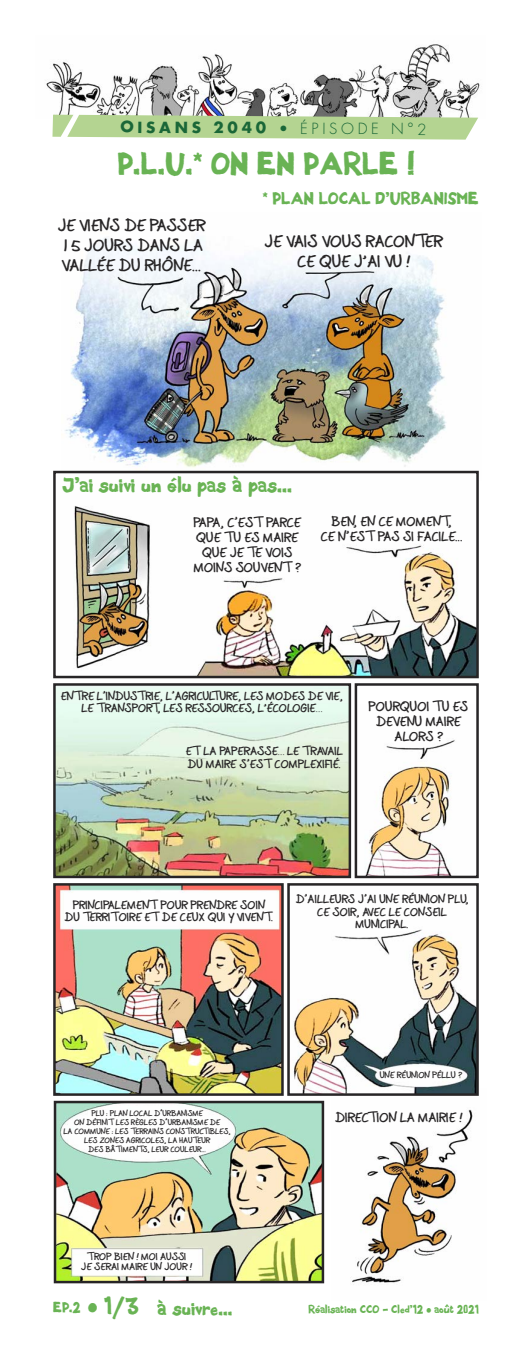
<style>
.page{position:relative;width:532px;height:1347px;background:#fff}
.page>*{position:absolute;margin:0;border:0;box-sizing:border-box;transform-origin:0 0}
.t1{font:27.38px "Black Metal Sans";color:#69b354;scale:.9 1}
.t2{font:18.75px "Black Metal Sans";color:#69b354;scale:.9 1}
.t3{font:17.5px "Black Metal Sans";color:#69b354;scale:.9 1}
.t4{font:300 15px "Futura";letter-spacing:.24em;color:#1a6738}
.t5{font:15px "Black Metal Sans";color:#69b354;scale:.9 1}
.t6{font:12.5px/20px "Coert Schrift Dik";color:#272526;text-align:center}
.t7{font:10px/15px "Coert Schrift Dik";color:#272526;text-align:center}
.t8{font:10px "Black Metal Sans";color:#69b354;scale:.9 1}
.t9{font:8.75px/12.5px "Coert Schrift Dik";color:#272526;text-align:center}
.t10{font:7.5px/10px "Coert Schrift Dik";color:#272526;text-align:center}
.t11{font:7px "Coert Schrift Dik";color:#272526}
.t12{font:6.75px "Coert Schrift Dik";color:#272526}
.t13{font:6px/9.1px "Coert Schrift Dik";color:#272526;text-align:center}
.s1{font-weight:700}
.s2{font-family:"Noteworthy";font-weight:300}
.s3{font-size:20px}
</style>
<div class="page">
<img style="left:46px;top:44px;width:434px;height:71px">
<svg style="left:52px;top:115px;width:426px;height:25px"></svg>
<img style="left:331px;top:1088px;width:148px;height:195px">
<img style="left:62px;top:238px;width:417px;height:242px">
<img style="left:62px;top:474px;width:413px;height:201px">
<div style="left:53px;top:471px;width:425px;height:207px;border:2px solid #272526"></div>
<img style="left:56px;top:686px;width:292px;height:189px">
<div style="left:53px;top:683px;width:298px;height:195px;border:2px solid #272526"></div>
<img style="left:357px;top:704px;width:98px;height:171px">
<div style="left:354px;top:683px;width:124px;height:195px;border:2px solid #272526"></div>
<img style="left:56px;top:886px;width:224px;height:206px">
<div style="left:53px;top:883px;width:230px;height:212px;border:2px solid #272526"></div>
<img style="left:292px;top:929px;width:183px;height:163px">
<div style="left:287px;top:883px;width:191px;height:212px;border:2px solid #272526"></div>
<img style="left:57px;top:1103px;width:264px;height:177px">
<div style="left:54px;top:1100px;width:270px;height:183px;border:2px solid #272526"></div>
<img style="left:65px;top:502px;width:96px;height:171px">
<h3 class="t4" style="left:120px;top:122px;width:307px"><span class="s1">OISANS 2040</span> • ÉPISODE N°2</h3>
<h1 class="t1" style="left:117px;top:143px;width:331px">P.L.U.* ON EN PARLE !</h1>
<h3 class="t5" style="left:262px;top:187px;width:242px">* PLAN LOCAL D’URBANISME</h3>
<h3 class="t6" style="left:58px;top:216px;width:149px;text-align:left">JE VIENS DE PASSER<br>15 JOURS DANS LA<br>VALLÉE DU RHÔNE...</h3>
<h3 class="t6" style="left:265px;top:232px;width:179px">JE VAIS VOUS RACONTER<br>CE QUE J AI VU !</h3>
<h3 class="t6" style="left:363px;top:242px;width:6px">,</h3>
<h2 class="t2" style="left:62px;top:470px;width:257px">J’ai suivi un élu pas à pas...</h2>
<p class="t7" style="left:194px;top:516px;width:109px">PAPA, C EST PARCE</p>
<p class="t7" style="left:235px;top:507px;width:5px">,</p>
<p class="t7" style="left:194px;top:531px;width:108px">QUE TU ES MAIRE<br>QUE JE TE VOIS<br>MOINS SOUVENT ?</p>
<p class="t7" style="left:321px;top:515px;width:144px">BEN, EN CE MOMENT,<br>CE N EST PAS SI FACILE...</p>
<p class="t7" style="left:346px;top:521px;width:5px">,</p>
<p class="t9" style="left:61px;top:690px;width:283px">ENTRE L INDUSTRIE, L AGRICULTURE, LES MODES DE VIE,</p>
<p class="t9" style="left:103px;top:682px;width:5px">,</p>
<p class="t9" style="left:172px;top:682px;width:5px">,</p>
<p class="t9" style="left:82px;top:703px;width:242px">LE TRANSPORT, LES RESSOURCES, L ÉCOLOGIE<span class="s2">…</span></p>
<p class="t9" style="left:264px;top:695px;width:5px">,</p>
<p class="t7" style="left:369px;top:699px;width:101px">POURQUOI TU ES<br>DEVENU MAIRE<br>ALORS ?</p>
<p class="t9" style="left:186px;top:746px;width:158px;text-align:left">ET LA PAPERASSE<span class="s2">…</span> LE TRAVAIL<br>DU MAIRE S EST COMPLEXIFIÉ.</p>
<p class="t9" style="left:247px;top:750px;width:5px">,</p>
<p class="t9" style="left:65px;top:899px;width:210px">PRINCIPALEMENT POUR PRENDRE SOIN<br>DU TERRITOIRE ET DE CEUX QUI Y VIVENT.</p>
<p class="t9" style="left:296px;top:893px;width:174px">D AILLEURS J AI UNE RÉUNION PLU,</p>
<p class="t9" style="left:305px;top:886px;width:5px">,</p>
<p class="t9" style="left:364px;top:886px;width:5px">,</p>
<p class="t9" style="left:317px;top:906px;width:131px">CE SOIR, AVEC LE CONSEIL<br>MUNICIPAL.</p>
<p class="t11" style="left:160px;top:1101px;width:4px">,</p>
<p class="t13" style="left:74px;top:1118px;width:147px">ON DÉFINIT LES RÈGLES D URBANISME DE</p>
<p class="t13" style="left:92px;top:1108px;width:113px">PLU : PLAN LOCAL D URBANISME</p>
<p class="t11" style="left:165px;top:1110px;width:4px">,</p>
<p class="t13" style="left:64px;top:1127px;width:168px">LA COMMUNE : LES TERRAINS CONSTRUCTIBLES,<br>LES ZONES AGRICOLES, LA HAUTEUR<br>DES BÂTIMENTS, LEUR COULEUR...</p>
<p class="t10" style="left:82px;top:1252px;width:112px">TROP BIEN ! MOI AUSSI<br>JE SERAI MAIRE UN JOUR !</p>
<p class="t12" style="left:380px;top:1070px;width:83px">UNE RÉUNION PÉLLU ?</p>
<p class="t7" style="left:335px;top:1110px;width:128px">DIRECTION LA MAIRIE !</p>
<h3 class="t3" style="left:53px;top:1295px;width:200px"><sup>EP.2</sup> <span class="s3">• 1/3</span> à suivre...</h3>
<p class="t8" style="left:308px;top:1301px;width:191px">Réalisation CCO - Cled’12 • août 2021</p>
</div>
